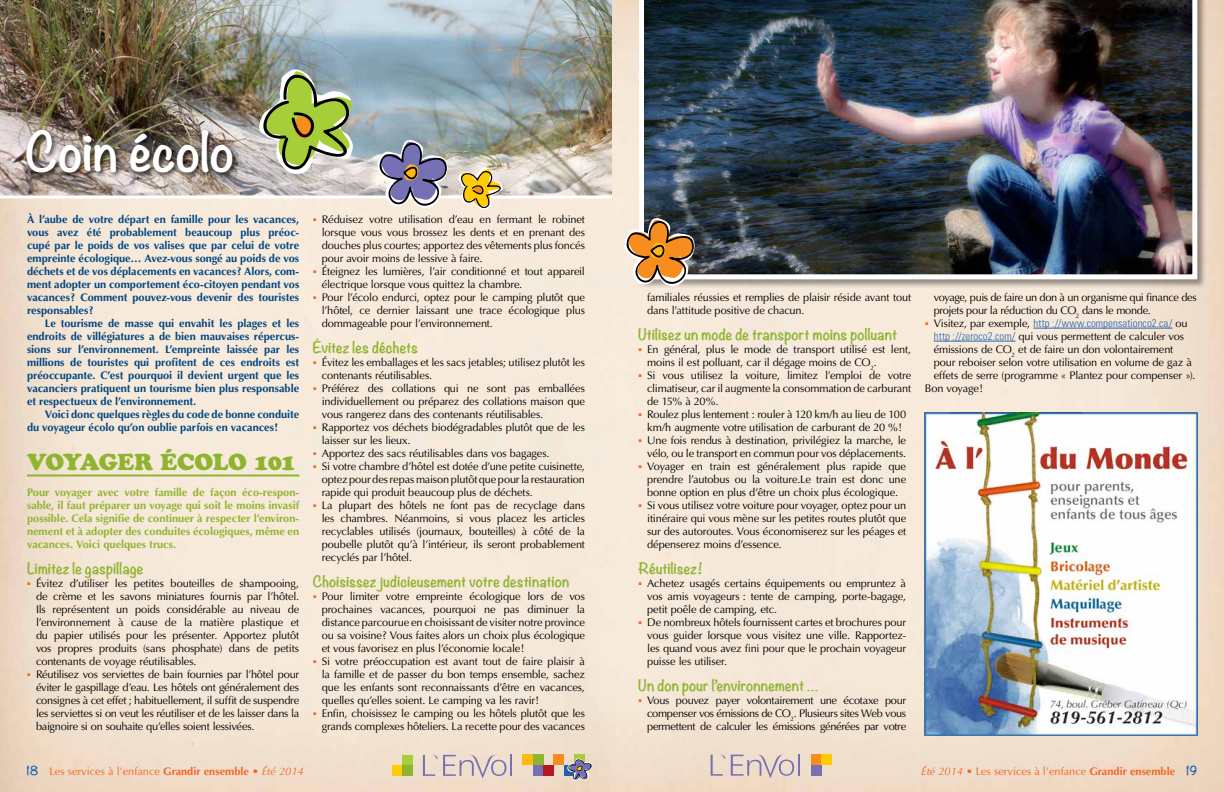
<style>
.page{position:relative;width:1224px;height:792px;background:#fff}
.page>*{position:absolute;margin:0;border:0;box-sizing:border-box;transform-origin:0 0}
.t1{font:700 48px "Noteworthy";letter-spacing:-.01em;color:#fff}
.t2{font:23px "Cooper Black Std";letter-spacing:-.025em;color:#8fb430}
.t3{font:700 14px "Noteworthy";letter-spacing:.005em;color:#8fb430}
.t4{font:11px/13px "Optima LT Std";letter-spacing:-.015em;color:#000}
.t5{font:700 11px/13px "Optima LT Std";color:#004581;text-align:justify}
.t6{font:700 11px/13px "Optima LT Std";color:#8fb430;text-align:justify}
.t7{font:11px "Optima LT Std";color:#f26522}
.t8{font:11px/13px "Optima LT Std";letter-spacing:-.035em;color:#000}
.t9{font:300 condensed 11px "Univers LT Std";letter-spacing:.005em;color:#2062af}
.s1{font-family:"Optima LT Std";font-weight:400;font-stretch:normal;color:#000}
.s2{font-family:"Univers LT Std";font-weight:300;font-stretch:condensed;color:#2062af}
.s3{font-family:"Noteworthy";font-weight:700;color:#2062af}
.s4{font-weight:700}
.s5{font-style:italic}
</style>
<div class="page">
<img style="left:0;top:198px;width:612px;height:594px">
<img style="left:612px;top:0;width:612px;height:792px">
<div style="left:554px;top:755px;width:10px;height:10px;background:#f78d1e"></div>
<div style="left:574px;top:755px;width:11px;height:10px;background:#a6ce39"></div>
<div style="left:533px;top:755px;width:10px;height:10px;background:#8fb430"></div>
<div style="left:533px;top:765px;width:10px;height:10px;background:#7670b4"></div>
<div style="left:564px;top:765px;width:10px;height:10px;background:#2062af"></div>
<div style="left:523px;top:755px;width:10px;height:10px;background:#fdb913"></div>
<div style="left:543px;top:765px;width:11px;height:10px;background:#b5191e"></div>
<svg style="left:567px;top:758px;width:26px;height:23px"></svg>
<hr style="left:510px;top:755px;width:2px;height:21px;background:#7670b4">
<svg style="left:423px;top:754px;width:83px;height:25px;background:#d9cac8"></svg>
<hr style="left:798px;top:754px;width:2px;height:22px;background:#7670b4">
<svg style="left:711px;top:753px;width:83px;height:25px;background:#d9c9c6"></svg>
<div style="left:392px;top:766px;width:10px;height:10px;background:#ffcb05"></div>
<div style="left:402px;top:755px;width:11px;height:11px;background:#a6ce39"></div>
<div style="left:402px;top:766px;width:11px;height:10px;background:#8fb430"></div>
<div style="left:811px;top:755px;width:11px;height:10px;background:#f78d1e"></div>
<div style="left:811px;top:765px;width:11px;height:10px;background:#7670b4"></div>
<div style="left:822px;top:755px;width:10px;height:10px;background:#ffcb05"></div>
<img style="left:0;top:0;width:612px;height:196px">
<div style="left:24px;top:127px;width:216px;height:53px;background:#000;opacity:.75"></div>
<hr style="left:27px;top:474px;width:272px;height:2px;background:#8fb430">
<hr style="left:1033px;top:328px;width:139px;height:1px;background:#2062af">
<hr style="left:934px;top:341px;width:81px;height:1px;background:#2062af">
<img style="left:925px;top:412px;width:272px;height:324px">
<div style="left:638px;top:0;width:569px;height:289px;background:#000;opacity:.4"></div>
<img style="left:639px;top:0;width:558px;height:279px">
<img style="left:259px;top:68px;width:94px;height:106px">
<svg style="left:458px;top:168px;width:45px;height:42px;background:#d9c074"></svg>
<svg style="left:376px;top:140px;width:72px;height:68px;background:#9693a8"></svg>
<svg style="left:623px;top:218px;width:72px;height:68px;background:#bd9262"></svg>
<h1 class="t1" style="left:25px;top:109px;width:211px">Coin écolo</h1>
<p class="t5" style="left:27px;top:213px;width:274px">À l’aube de votre départ en famille pour les vacances, vous avez été probablement beaucoup plus préoc&shy;cupé par le poids de vos valises que par celui de votre empreinte écologique… Avez-vous songé au poids de vos déchets et de vos déplacements en vacances? Alors, com&shy;ment adopter un comportement éco-citoyen pendant vos vacances? Comment pouvez-vous devenir des touristes responsables?</p>
<p class="t5" style="left:27px;top:317px;width:274px;text-indent:18px">Le tourisme de masse qui envahit les plages et les endroits de villégiatures a de bien mauvaises répercus&shy;sions sur l’environnement. L’empreinte laissée par les millions de touristes qui profitent de ces endroits est préoccupante. C’est pourquoi il devient urgent que les vacanciers pratiquent un tourisme bien plus responsable et respectueux de l’environnement.</p>
<p class="t5" style="left:27px;top:408px;width:274px;text-indent:18px">Voici donc quelques règles du code de bonne conduite du voyageur écolo qu’on oublie parfois en vacances!</p>
<h2 class="t2" style="left:27px;top:448px;width:270px">VOYAGER ÉCOLO 101</h2>
<p class="t6" style="left:27px;top:486px;width:274px">Pour voyager avec votre famille de façon éco-respon&shy;sable, il faut préparer un voyage qui soit le moins invasif possible. Cela signifie de continuer à respecter l’environ&shy;nement et à adopter des conduites écologiques, même en vacances. Voici quelques trucs.</p>
<p class="t3" style="left:27px;top:556px;width:118px">Limitez le gaspillage</p>
<p class="t4" style="left:36px;top:577px;width:265px">Évitez d’utiliser les petites bouteilles de shampooing, de crème et les savons miniatures fournis par l’hôtel.<br>Ils représentent un poids considérable au niveau de l’environnement à cause de la matière plastique et du papier utilisés pour les présenter. Apportez plutôt vos propres produits (sans phosphate) dans de petits contenants de voyage réutilisables.<br>Réutilisez vos serviettes de bain fournies par l’hôtel pour éviter le gaspillage d’eau. Les hôtels ont généralement des consignes à cet effet ; habituellement, il suffit de suspendre les serviettes si on veut les réutiliser et de les laisser dans la baignoire si on souhaite qu’elles soient lessivées.</p>
<p class="t4" style="left:322px;top:213px;width:265px">Réduisez votre utilisation d’eau en fermant le robinet lorsque vous vous brossez les dents et en prenant des douches plus courtes; apportez des vêtements plus foncés pour avoir moins de lessive à faire.<br>Éteignez les lumières, l’air conditionné et tout appareil électrique lorsque vous quittez la chambre.<br>Pour l’écolo endurci, optez pour le camping plutôt que l’hôtel, ce dernier laissant une trace écologique plus dommageable pour l’environnement.</p>
<p class="t3" style="left:313px;top:335px;width:107px">Évitez les déchets</p>
<p class="t4" style="left:322px;top:356px;width:265px">Évitez les emballages et les sacs jetables; utilisez plutôt les contenants réutilisables.<br>Préférez des collations qui ne sont pas emballées individuellement ou préparez des collations maison que vous rangerez dans des contenants réutilisables.<br>Rapportez vos déchets biodégradables plutôt que de les laisser sur les lieux.<br>Apportez des sacs réutilisables dans vos bagages.<br>Si votre chambre d’hôtel est dotée d’une petite cuisinette, optez pour des repas maison plutôt que pour la restauration rapide qui produit beaucoup plus de déchets.<br>La plupart des hôtels ne font pas de recyclage dans les chambres. Néanmoins, si vous placez les articles recyclables utilisés (journaux, bouteilles) à côté de la poubelle plutôt qu’à l’intérieur, ils seront probablement recyclés par l’hôtel.</p>
<p class="t3" style="left:313px;top:569px;width:258px">Choisissez judicieusement votre destination</p>
<p class="t4" style="left:322px;top:590px;width:265px">Pour limiter votre empreinte écologique lors de vos prochaines vacances, pourquoi ne pas diminuer la distance parcourue en choisissant de visiter notre province ou sa voisine? Vous faites alors un choix plus écologique et vous favorisez en plus l’économie locale!<br>Si votre préoccupation est avant tout de faire plaisir à la famille et de passer du bon temps ensemble, sachez que les enfants sont reconnaissants d’être en vacances, quelles qu’elles soient. Le camping va les ravir!<br>Enfin, choisissez le camping ou les hôtels plutôt que les grands complexes hôteliers. La recette pour des vacances</p>
<p class="t4" style="left:647px;top:291px;width:265px">familiales réussies et remplies de plaisir réside avant tout dans l’attitude positive de chacun.</p>
<p class="t3" style="left:638px;top:322px;width:261px">Utilisez un mode de transport moins polluant</p>
<p class="t4" style="left:647px;top:343px;width:266px">En général, plus le mode de transport utilisé est lent, moins il est polluant, car il dégage moins de CO<sub>2</sub>.<br>Si vous utilisez la voiture, limitez l’emploi de votre climatiseur, car il augmente la consommation de carburant de 15% à 20%.<br>Roulez plus lentement : rouler à 120 km/h au lieu de 100 km/h augmente votre utilisation de carburant de 20 %!<br>Une fois rendus à destination, privilégiez la marche, le vélo, ou le transport en commun pour vos déplacements.<br>Voyager en train est généralement plus rapide que prendre l’autobus ou la voiture.Le train est donc une bonne option en plus d’être un choix plus écologique.<br>Si vous utilisez votre voiture pour voyager, optez pour un itinéraire qui vous mène sur les petites routes plutôt que sur des autoroutes. Vous économiserez sur les péages et dépenserez moins d’essence.</p>
<p class="t3" style="left:638px;top:556px;width:66px">Réutilisez!</p>
<p class="t4" style="left:647px;top:577px;width:261px">Achetez usagés certains équipements ou empruntez à vos amis voyageurs : tente de camping, porte-bagage, petit poêle de camping, etc.<br>De nombreux hôtels fournissent cartes et brochures pour vous guider lorsque vous visitez une ville. Rapportez&shy;les quand vous avez fini pour que le prochain voyageur puisse les utiliser.</p>
<p class="t3" style="left:638px;top:673px;width:182px">Un don pour l’environnement …</p>
<p class="t4" style="left:647px;top:694px;width:261px;text-align:justify">Vous pouvez payer volontairement une écotaxe pour compenser vos émissions de CO<sub>2</sub>. Plusieurs sites Web vous permettent de calculer les émissions générées par votre</p>
<p class="t8" style="left:934px;top:291px;width:265px">voyage, puis de faire un don à un organisme qui finance des projets pour la réduction du CO<sub>2</sub> dans le monde.</p>
<p class="t9" style="left:934px;top:317px;width:255px"><span class="s1">Visitez, par exemple,</span> http ://www.compensationco2.ca/ <span class="s1">ou</span></p>
<p class="t4" style="left:934px;top:330px;width:252px"><span class="s2">http ://zeroco2.com/</span> qui vous permettent de calculer vos</p>
<p class="t4" style="left:934px;top:343px;width:241px">émissions de CO<sub>2</sub> et de faire un don volontairement</p>
<p class="t4" style="left:934px;top:356px;width:260px">pour reboiser selon votre utilisation en volume de gaz à</p>
<p class="t4" style="left:934px;top:369px;width:263px">effets de serre (programme « Plantez pour compenser »).</p>
<p class="t4" style="left:925px;top:382px;width:60px">Bon voyage!</p>
<p class="t7" style="left:27px;top:765px;width:278px"><span class="s3">18</span> Les services à l’enfance <span class="s4">Grandir ensemble</span> • <span class="s5">Été 2014</span></p>
<p class="t7" style="left:921px;top:765px;width:278px"><span class="s5">Été 2014</span> • Les services à l’enfance <span class="s4">Grandir ensemble</span> <span class="s3">19</span></p>
</div>
